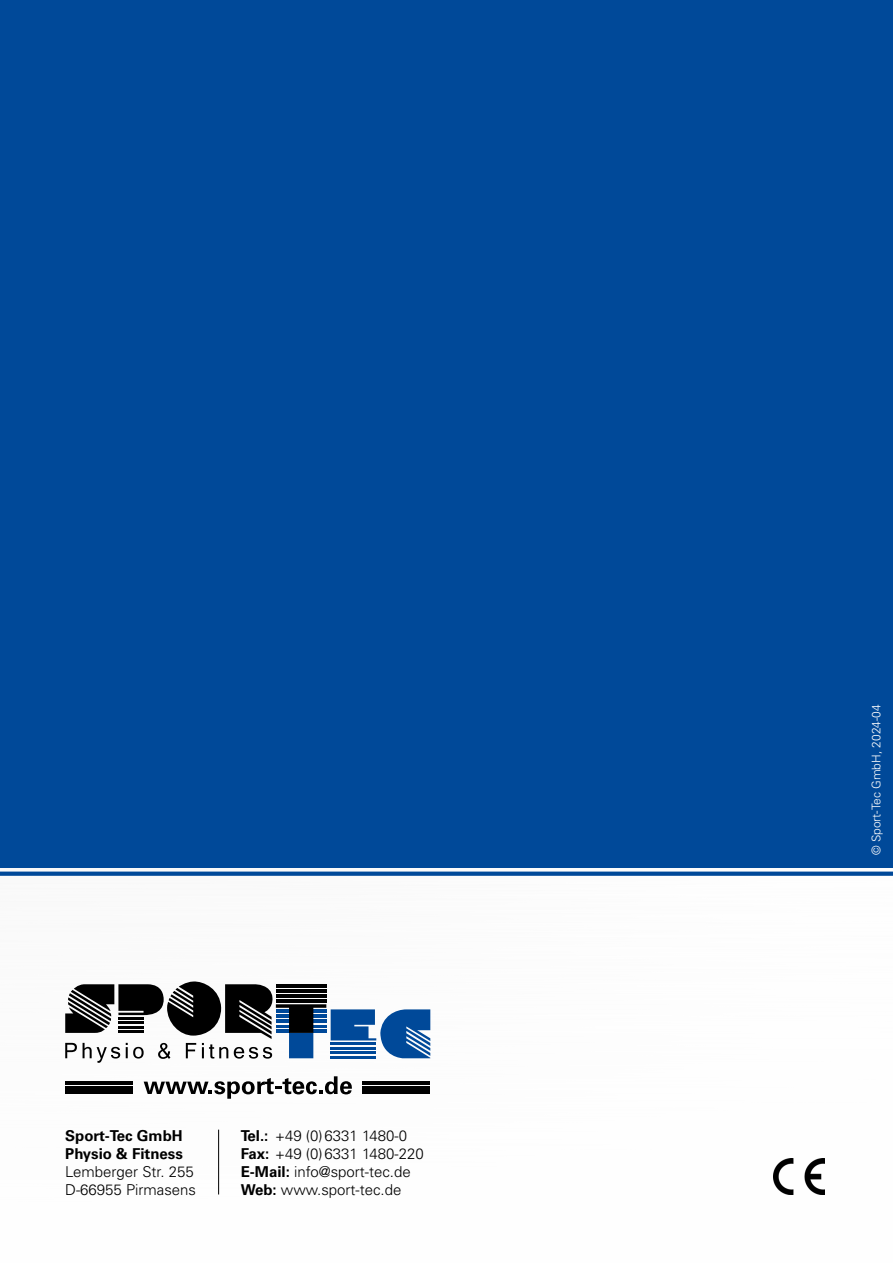
<style>
.page{position:relative;width:893px;height:1263px;background:#fff}
.page>*{position:absolute;margin:0;border:0;box-sizing:border-box;transform-origin:0 0}
.t1{font:300 15px/18px "Univers LT Std";color:#000}
.t2{font:700 15px/18px "Univers LT Std";color:#000}
.t3{font:300 12px "Univers LT Std";color:#fff}
.s1{font-weight:700}
</style>
<div class="page">
<div style="left:0;top:871px;width:893px;height:5px;background:#004999"></div>
<div style="left:0;top:0;width:893px;height:867px;background:#004999"></div>
<hr style="left:892px;top:49px;width:1px;height:166px;background:#fff">
<svg style="left:65px;top:981px;width:365px;height:82px"></svg>
<svg style="left:144px;top:1076px;width:208px;height:23px"></svg>
<hr style="left:362px;top:1081px;width:68px;height:3px;background:#000">
<hr style="left:362px;top:1086px;width:68px;height:3px;background:#000">
<hr style="left:362px;top:1091px;width:68px;height:3px;background:#000">
<hr style="left:65px;top:1081px;width:68px;height:3px;background:#000">
<hr style="left:65px;top:1086px;width:68px;height:3px;background:#000">
<hr style="left:65px;top:1091px;width:68px;height:3px;background:#000">
<hr style="left:218px;top:1129px;width:1px;height:65px;background:#000">
<img style="left:774px;top:1158px;width:51px;height:36px">
<p class="t2" style="left:65px;top:1126px;width:119px">Sport-Tec GmbH<br>Physio &amp; Fitness</p>
<p class="t1" style="left:65px;top:1163px;width:132px">Lemberger Str. 255<br>D-66955 Pirmasens</p>
<p class="t1" style="left:241px;top:1127px;width:185px"><span class="s1">Tel.:</span> +49 (0)6331 1480-0<br><span class="s1">Fax:</span> +49 (0)6331 1480-220<br><span class="s1">E-Mail:</span> info@sport-tec.de<br><span class="s1">Web:</span> www.sport-tec.de</p>
<p class="t3" style="left:872px;top:855px;width:152px;rotate:-90deg">© Sport-Tec GmbH, 2024-04</p>
</div>
